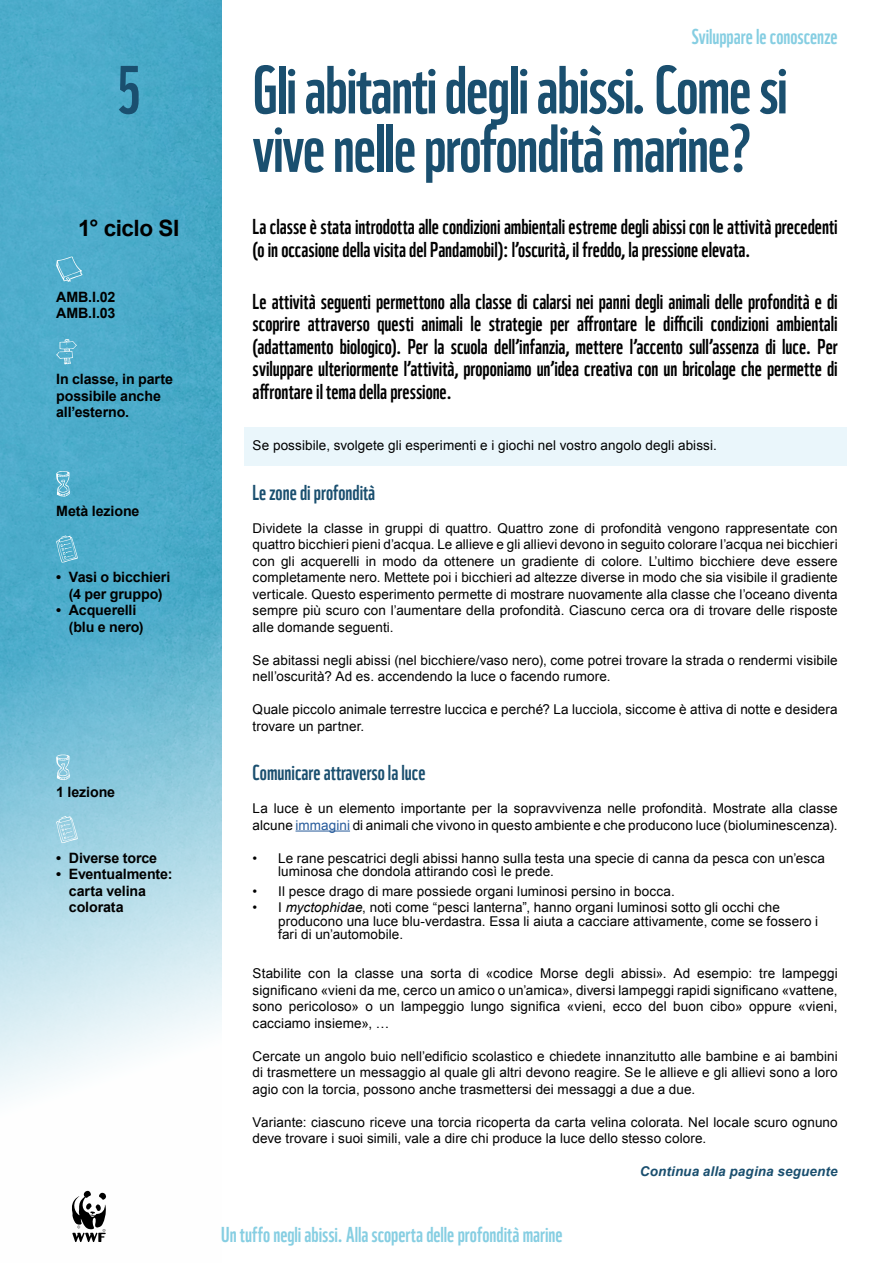
<style>
.page{position:relative;width:893px;height:1263px;background:#fff}
.page>*{position:absolute;margin:0;border:0;box-sizing:border-box;transform-origin:0 0}
.t1{font:66px/58.5px "WWF";letter-spacing:-.02em;color:#1a4f6f}
.t2{font:700 22.5px "Arial";letter-spacing:-.02em;color:#000}
.t3{font:21px/22.5px "WWF";color:#000}
.t4{font:21px "WWF";color:#86cee2}
.t5{font:21px "WWF";color:#1a4f6f}
.t6{font:700 14.25px/16.5px "Arial";letter-spacing:-.01em;color:#000}
.t7{font:13.5px/16.5px "Arial";letter-spacing:.005em;color:#000}
.t8{font:italic 700 13.5px "Arial";letter-spacing:.01em;color:#1a4f6f}
.s1{color:#275b9b}
.s2{font-style:italic}
</style>
<div class="page">
<img style="left:0;top:0;width:221px;height:1095px">
<svg style="left:72px;top:1190px;width:34px;height:52px"></svg>
<div style="left:244px;top:427px;width:602px;height:39px;background:#eaf6fb"></div>
<hr style="left:296px;top:830px;width:54px;height:1px;background:#275b9b">
<svg style="left:56px;top:256px;width:26px;height:26px"></svg>
<svg style="left:56px;top:339px;width:21px;height:26px"></svg>
<svg style="left:56px;top:471px;width:14px;height:26px"></svg>
<svg style="left:56px;top:535px;width:22px;height:28px"></svg>
<svg style="left:56px;top:754px;width:14px;height:26px"></svg>
<svg style="left:56px;top:816px;width:22px;height:27px"></svg>
<h1 class="t1" style="left:117px;top:54px;width:26px">5</h1>
<h2 class="t2" style="left:78px;top:213px;width:103px">1° ciclo SI</h2>
<p class="t6" style="left:56px;top:289px;width:61px">AMB.I.02<br>AMB.I.03</p>
<p class="t6" style="left:56px;top:371px;width:118px">In classe, in parte possibile anche all’esterno.</p>
<p class="t6" style="left:56px;top:503px;width:85px">Metà lezione</p>
<p class="t6" style="left:56px;top:569px;width:116px;text-align:center">• Vasi o bicchieri (4 per gruppo)</p>
<p class="t6" style="left:69px;top:602px;width:76px;text-indent:-13px">• Acquerelli (blu e nero)</p>
<p class="t6" style="left:56px;top:784px;width:61px">1 lezione</p>
<p class="t6" style="left:56px;top:850px;width:102px">• Diverse torce</p>
<p class="t6" style="left:69px;top:866px;width:105px;text-indent:-13px">• Eventualmente: carta velina colorata</p>
<h3 class="t4" style="left:691px;top:20px;width:148px">Sviluppare le conoscenze</h3>
<h1 class="t1" style="left:253px;top:54px;width:537px">Gli abitanti degli abissi. Come si vive nelle profondità marine?</h1>
<h3 class="t3" style="left:253px;top:213px;width:587px">La classe è stata introdotta alle condizioni ambientali estreme degli abissi con le attività precedenti (o in occasione della visita del Pandamobil): l’oscurità, il freddo, la pressione elevata.</h3>
<p class="t3" style="left:253px;top:288px;width:586px;text-align:justify">Le attività seguenti permettono alla classe di calarsi nei panni degli animali delle profondità e di scoprire attraverso questi animali le strategie per affrontare le difficili condizioni ambientali (adattamento biologico). Per la scuola dell’infanzia, mettere l’accento sull’assenza di luce. Per sviluppare ulteriormente l’attività, proponiamo un’idea creativa con un bricolage che permette di affrontare il tema della pressione.</p>
<p class="t7" style="left:253px;top:437px;width:466px">Se possibile, svolgete gli esperimenti e i giochi nel vostro angolo degli abissi.</p>
<h3 class="t5" style="left:253px;top:476px;width:124px">Le zone di profondità</h3>
<p class="t7" style="left:253px;top:520px;width:587px;text-align:justify">Dividete la classe in gruppi di quattro. Quattro zone di profondità vengono rappresentate con quattro bicchieri pieni d’acqua. Le allieve e gli allievi devono in seguito colorare l’acqua nei bicchieri con gli acquerelli in modo da ottenere un gradiente di colore. L’ultimo bicchiere deve essere completamente nero. Mettete poi i bicchieri ad altezze diverse in modo che sia visibile il gradiente verticale. Questo esperimento permette di mostrare nuovamente alla classe che l’oceano diventa sempre più scuro con l’aumentare della profondità. Ciascuno cerca ora di trovare delle risposte alle domande seguenti.</p>
<p class="t7" style="left:253px;top:652px;width:587px">Se abitassi negli abissi (nel bicchiere/vaso nero), come potrei trovare la strada o rendermi visibile nell’oscurità? Ad es. accendendo la luce o facendo rumore.</p>
<p class="t7" style="left:253px;top:701px;width:586px">Quale piccolo animale terrestre luccica e perché? La lucciola, siccome è attiva di notte e desidera trovare un partner.</p>
<h3 class="t5" style="left:253px;top:756px;width:174px">Comunicare attraverso la luce</h3>
<p class="t7" style="left:253px;top:800px;width:587px">La luce è un elemento importante per la sopravvivenza nelle profondità. Mostrate alla classe alcune <span class="s1">immagini</span> di animali che vivono in questo ambiente e che producono luce (bioluminescenza).</p>
<p class="t7" style="left:278px;top:851px;width:548px;line-height:13.5px;text-indent:-26px">• Le rane pescatrici degli abissi hanno sulla testa una specie di canna da pesca con un’esca luminosa che dondola attirando così le prede.</p>
<p class="t7" style="left:253px;top:883px;width:424px">• Il pesce drago di mare possiede organi luminosi persino in bocca.</p>
<p class="t7" style="left:278px;top:901px;width:542px;line-height:13.5px;text-indent:-26px">• I <span class="s2">myctophidae</span>, noti come “pesci lanterna”, hanno organi luminosi sotto gli occhi che producono una luce blu-verdastra. Essa li aiuta a cacciare attivamente, come se fossero i fari di un’automobile.</p>
<p class="t7" style="left:253px;top:965px;width:587px;text-align:justify">Stabilite con la classe una sorta di «codice Morse degli abissi». Ad esempio: tre lampeggi significano «vieni da me, cerco un amico o un’amica», diversi lampeggi rapidi significano «vattene, sono pericoloso» o un lampeggio lungo significa «vieni, ecco del buon cibo» oppure «vieni, cacciamo insieme», …</p>
<p class="t7" style="left:253px;top:1048px;width:587px;text-align:justify">Cercate un angolo buio nell’edificio scolastico e chiedete innanzitutto alle bambine e ai bambini di trasmettere un messaggio al quale gli altri devono reagire. Se le allieve e gli allievi sono a loro agio con la torcia, possono anche trasmettersi dei messaggi a due a due.</p>
<p class="t7" style="left:253px;top:1114px;width:587px">Variante: ciascuno riceve una torcia ricoperta da carta velina colorata. Nel locale scuro ognuno deve trovare i suoi simili, vale a dire chi produce la luce dello stesso colore.</p>
<h3 class="t4" style="left:221px;top:1218px;width:343px">Un tuffo negli abissi. Alla scoperta delle profondità marine</h3>
<p class="t8" style="left:640px;top:1163px;width:199px">Continua alla pagina seguente</p>
</div>
